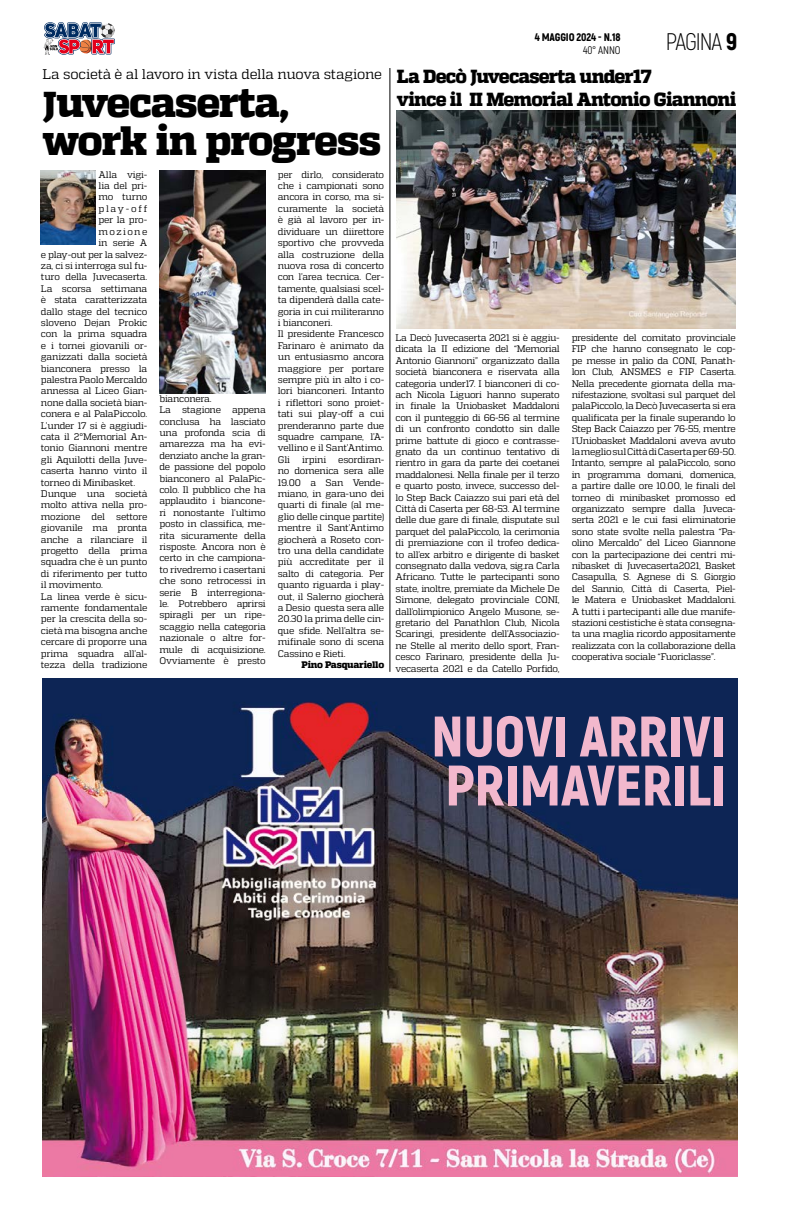
<style>
.page{position:relative;width:794px;height:1219px;background:#fff}
.page>*{position:absolute;margin:0;border:0;box-sizing:border-box;transform-origin:0 0}
.t1{font:900 57px/49px "Akrobat";color:#f2b8cd}
.t2{font:800 41px/38px "Quadon";letter-spacing:-.035em;color:#000}
.t3{font:300 24px "Akrobat";letter-spacing:-.045em;color:#000}
.t4{font:800 19px/22.8px "Quadon";letter-spacing:-.04em;color:#000}
.t5{font:14px "Quadon";letter-spacing:-.015em;color:#000}
.t6{font:900 11px "Akrobat";letter-spacing:-.01em;color:#000}
.t7{font:11px "Akrobat";letter-spacing:-.01em;color:#000}
.t8{font:9.5px/11.4px "Quadon";letter-spacing:-.025em;color:#000;text-align:justify}
.t9{font:800 9.5px "Quadon";letter-spacing:-.02em;color:#000}
.t10{font:9.5px "Quadon";letter-spacing:.145em;color:#000}
.s1{font-size:36px}
.s2{font-weight:900}
</style>
<div class="page">
<svg style="left:44px;top:22px;width:71px;height:33px"></svg>
<img style="left:43px;top:678px;width:694px;height:498px">
<img style="left:41px;top:170px;width:55px;height:75px">
<hr style="left:390px;top:68px;width:1px;height:604px;background:#000">
<img style="left:159px;top:170px;width:107px;height:223px">
<img style="left:397px;top:111px;width:339px;height:218px">
<h3 class="t5" style="left:43px;top:66px;width:341px">La società è al lavoro in vista della nuova stagione</h3>
<h2 class="t2" style="left:43px;top:85px;width:340px"><span class="s1">J</span>uvecaserta, work in progress</h2>
<p class="t8" style="left:99px;top:169px;width:50px">Alla vigi-</p>
<p class="t8" style="left:99px;top:180px;width:50px">lia del pri-</p>
<p class="t8" style="left:99px;top:191px;width:50px">mo turno</p>
<p class="t8" style="left:99px;top:203px;width:50px">play-off</p>
<p class="t8" style="left:99px;top:214px;width:50px">per la pro-</p>
<p class="t10" style="left:99px;top:226px;width:50px">mozione</p>
<p class="t8" style="left:99px;top:237px;width:50px">in serie A</p>
<p class="t8" style="left:41px;top:248px;width:108px">e play-out per la salvez-</p>
<p class="t8" style="left:41px;top:260px;width:108px">za, ci si interroga sul fu-</p>
<p class="t8" style="left:41px;top:271px;width:108px">turo della Juvecaserta.</p>
<p class="t8" style="left:41px;top:283px;width:108px">La scorsa settimana</p>
<p class="t8" style="left:41px;top:294px;width:108px">è stata caratterizzata</p>
<p class="t8" style="left:41px;top:305px;width:108px">dallo stage del tecnico</p>
<p class="t8" style="left:41px;top:317px;width:108px">sloveno Dejan Prokic</p>
<p class="t8" style="left:41px;top:328px;width:108px">con la prima squadra</p>
<p class="t8" style="left:41px;top:340px;width:108px">e i tornei giovanili or-</p>
<p class="t8" style="left:41px;top:351px;width:108px">ganizzati dalla società</p>
<p class="t8" style="left:41px;top:362px;width:108px">bianconera presso la</p>
<p class="t8" style="left:41px;top:374px;width:108px">palestra Paolo Mercaldo</p>
<p class="t8" style="left:41px;top:385px;width:108px">annessa al Liceo Gian-</p>
<p class="t8" style="left:41px;top:397px;width:108px">none dalla società bian-</p>
<p class="t8" style="left:41px;top:408px;width:108px">conera e al PalaPiccolo.</p>
<p class="t8" style="left:41px;top:419px;width:108px">L’under 17 si è aggiudi-</p>
<p class="t8" style="left:41px;top:431px;width:108px">cata il 2°Memorial An-</p>
<p class="t8" style="left:41px;top:442px;width:108px">tonio Giannoni mentre</p>
<p class="t8" style="left:41px;top:454px;width:108px">gli Aquilotti della Juve-</p>
<p class="t8" style="left:41px;top:465px;width:108px">caserta hanno vinto il</p>
<p class="t8" style="left:41px;top:476px;width:96px">torneo di Minibasket.</p>
<p class="t8" style="left:41px;top:488px;width:108px">Dunque una società</p>
<p class="t8" style="left:41px;top:499px;width:108px">molto attiva nella pro-</p>
<p class="t8" style="left:41px;top:511px;width:108px">mozione del settore</p>
<p class="t8" style="left:41px;top:522px;width:108px">giovanile ma pronta</p>
<p class="t8" style="left:41px;top:533px;width:108px">anche a rilanciare il</p>
<p class="t8" style="left:41px;top:545px;width:108px">progetto della prima</p>
<p class="t8" style="left:41px;top:556px;width:108px">squadra che è un punto</p>
<p class="t8" style="left:41px;top:568px;width:108px">di riferimento per tutto</p>
<p class="t8" style="left:41px;top:579px;width:63px">il movimento.</p>
<p class="t8" style="left:41px;top:590px;width:108px">La linea verde è sicu-</p>
<p class="t8" style="left:41px;top:602px;width:108px">ramente fondamentale</p>
<p class="t8" style="left:41px;top:613px;width:108px">per la crescita della so-</p>
<p class="t8" style="left:41px;top:625px;width:108px">cietà ma bisogna anche</p>
<p class="t8" style="left:41px;top:636px;width:108px">cercare di proporre una</p>
<p class="t8" style="left:41px;top:647px;width:108px">prima squadra all’al-</p>
<p class="t8" style="left:41px;top:659px;width:108px">tezza della tradizione</p>
<p class="t8" style="left:159px;top:393px;width:108px;text-align:left">bianconera.<br>La stagione appena conclusa ha lasciato una profonda scia di amarezza ma ha evi&shy;denziato anche la gran&shy;de passione del popolo bianconero al PalaPic&shy;colo. Il pubblico che ha applaudito i biancone&shy;ri nonostante l’ultimo posto in classifica, me&shy;rita sicuramente della risposte. Ancora non è certo in che campiona&shy;to rivedremo i casertani che sono retrocessi in serie B interregiona&shy;le. Potrebbero aprirsi spiragli per un ripe&shy;scaggio nella categoria nazionale o altre for&shy;mule di acquisizione.<br>Ovviamente è presto</p>
<p class="t8" style="left:278px;top:169px;width:108px;text-align:left">per dirlo, considerato che i campionati sono ancora in corso, ma si&shy;curamente la società è già al lavoro per in&shy;dividuare un diirettore sportivo che provveda alla costruzione della nuova rosa di concerto con l’area tecnica. Cer&shy;tamente, qualsiasi scel&shy;ta dipenderà dalla cate&shy;goria in cui militeranno i bianconeri.<br>Il presidente Francesco<br>Farinaro è animato da un entusiasmo ancora maggiore per portare sempre più in alto i co&shy;lori bianconeri. Intanto i riflettori sono proiet&shy;tati sui play-off a cui prenderanno parte due squadre campane, l’A&shy;vellino e il Sant’Antimo.<br>Gli</p>
<p class="t8" style="left:278px;top:454px;width:108px;text-indent:60px">esordiran&shy;no domenica sera alle 19.00 a San Vende&shy;miano, in gara-uno dei quarti di finale (al me&shy;glio delle cinque partite) mentre il Sant’Antimo giocherà a Roseto con&shy;tro una della candidate più accreditate per il salto di categoria. Per quanto riguarda i play&shy;out, il Salerno giocherà a Desio questa sera alle 20.30 la prima delle cin&shy;que sfide. Nell’altra se&shy;mifinale sono di scena Cassino e Rieti.</p>
<p class="t9" style="left:301px;top:659px;width:84px">Pino Pasquariello</p>
<p class="t8" style="left:302px;top:454px;width:26px">irpini</p>
<p class="t6" style="left:535px;top:30px;width:87px">4 MAGGIO 2024 - N.18</p>
<p class="t7" style="left:583px;top:44px;width:39px">40° ANNO</p>
<h3 class="t3" style="left:666px;top:27px;width:73px">PAGINA <span class="s2">9</span></h3>
<h3 class="t4" style="left:397px;top:66px;width:341px">La Decò Juvecaserta under17<br>vince il II Memorial Antonio Giannoni</h3>
<p class="t8" style="left:395px;top:332px;width:166px">La Decò Juvecaserta 2021 si è aggiu&shy;dicata la II edizione del “Memorial Antonio Giannoni” organizzato dalla società bianconera e riservata alla categoria under17. I bianconeri di co&shy;ach Nicola Liguori hanno superato in finale la Uniobasket Maddaloni con il punteggio di 66-56 al termine di un confronto condotto sin dalle prime battute di gioco e contrasse&shy;gnato da un continuo tentativo di rientro in gara da parte dei coetanei maddalonesi. Nella finale per il terzo e quarto posto, invece, successo del&shy;lo Step Back Caiazzo sui pari età del Città di Caserta per 68-53. Al termine delle due gare di finale, disputate sul parquet del palaPiccolo, la cerimonia di premiazione con il trofeo dedica&shy;to all’ex arbitro e dirigente di basket consegnato dalla vedova, sig.ra Carla Africano. Tutte le partecipanti sono state, inoltre, premiate da Michele De Simone, delegato provinciale CONI, dall’olimpionico Angelo Musone, se&shy;gretario del Panathlon Club, Nicola Scaringi, presidente dell’Associazio&shy;ne Stelle al merito dello sport, Fran&shy;cesco Farinaro, presidente della Ju&shy;vecaserta 2021 e da Catello Porfido,</p>
<p class="t8" style="left:572px;top:332px;width:166px">presidente del comitato provinciale FIP che hanno consegnato le cop&shy;pe messe in palio da CONI, Panath&shy;lon Club, ANSMES e FIP Caserta.<br>Nella precedente giornata della ma&shy;nifestazione, svoltasi sul parquet del palaPiccolo, la Decò Juvecaserta si era qualificata per la finale superando lo Step Back Caiazzo per 76-55, mentre l’Uniobasket Maddaloni aveva avuto la meglio sul Città di Caserta per 69-50.<br>Intanto, sempre al palaPiccolo, sono in programma domani, domenica, a partire dalle ore 10.00, le finali del torneo di minibasket promosso ed organizzato sempre dalla Juveca&shy;serta 2021 e le cui fasi eliminatorie sono state svolte nella palestra “Pa&shy;olino Mercaldo” del Liceo Giannone con la partecipazione dei centri mi&shy;nibasket di Juvecaserta2021, Basket Casapulla, S. Agnese di S. Giorgio del Sannio, Città di Caserta, Piel&shy;le Matera e Uniobasket Maddaloni.<br>A tutti i partecipanti alle due manife&shy;stazioni cestistiche è stata consegna&shy;ta una maglia ricordo appositamente realizzata con la collaborazione della cooperativa sociale “Fuoriclasse”.</p>
<h1 class="t1" style="left:431px;top:711px;width:296px">NUOVI ARRIVI<br>PRIMAVERILI</h1>
</div>
